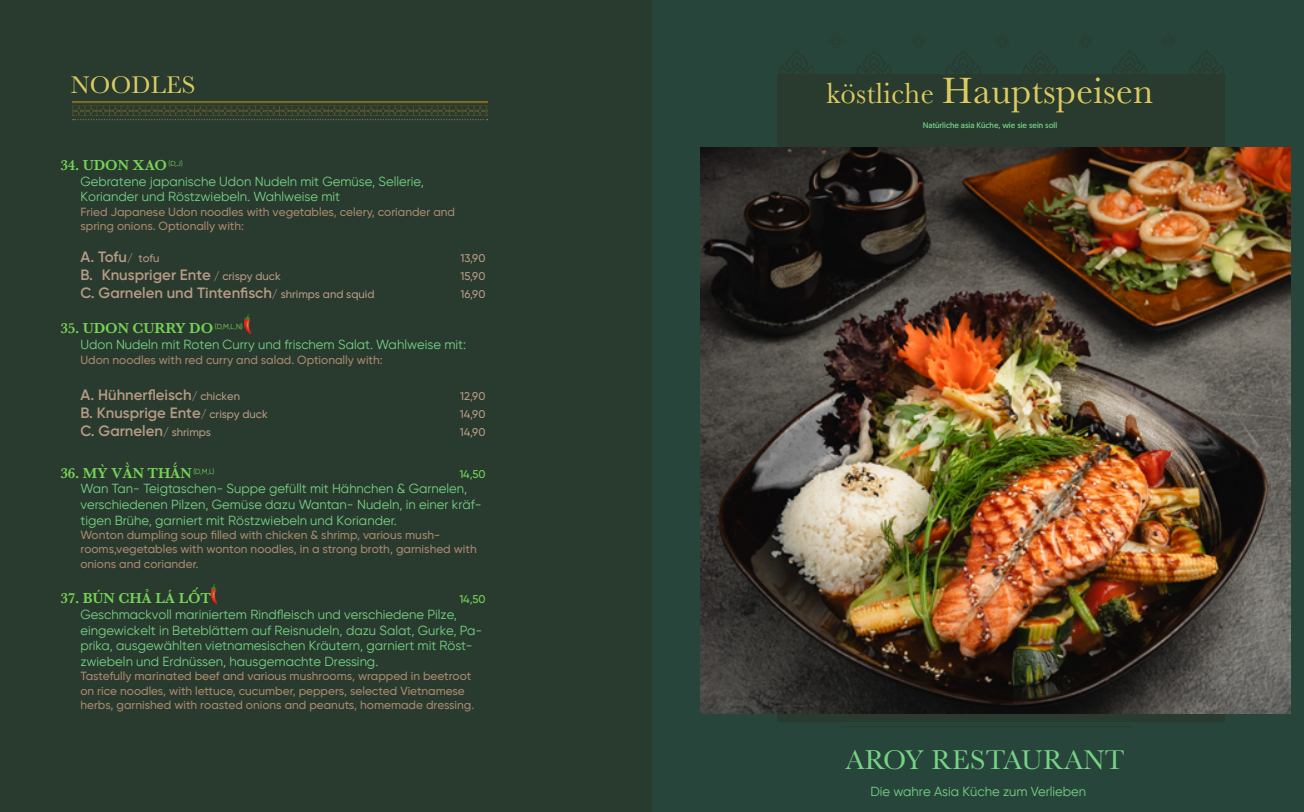
<style>
.page{position:relative;width:1304px;height:812px;background:#fff}
.page>*{position:absolute;margin:0;border:0;box-sizing:border-box;transform-origin:0 0}
.t1{font:38px "Baskerville";letter-spacing:.01em;color:#dccb60}
.t2{font:28.12px "Baskerville";letter-spacing:.01em;color:#76d485}
.t3{font:25px "Baskerville";letter-spacing:.01em;color:#dccb60}
.t4{font:600 15px "SVN Gilroy";color:#b79b84}
.t5{font:600 15px "Baskerville";letter-spacing:-.01em;color:#76d457}
.t6{font:13.12px/15.8px "SVN Gilroy";color:#76d485}
.t7{font:500 11.88px/14.2px "SVN Gilroy";color:#a9896f}
.t8{font:500 11.25px "SVN Gilroy";color:#b79b84}
.t9{font:500 11.25px "SVN Gilroy";letter-spacing:-.015em;color:#76d457}
.t10{font:8px "Geomanist";color:#76d485}
.s1{font-weight:500;font-size:11.25px}
.s2{font-size:30.38px}
</style>
<div class="page">
<div style="left:0;top:0;width:652px;height:811px;background:#293a2e"></div>
<div style="left:652px;top:0;width:652px;height:811px;background:#28453b"></div>
<svg style="left:73px;top:119px;width:415px;height:1px"></svg>
<img style="left:72px;top:101px;width:415px;height:15px">
<img style="left:244px;top:315px;width:6px;height:18px">
<img style="left:211px;top:584px;width:6px;height:19px">
<div style="left:778px;top:74px;width:447px;height:647px;background:#293a2e"></div>
<img style="left:701px;top:148px;width:589px;height:565px">
<hr style="left:841px;top:726px;width:291px;height:1px;background:#293a2e">
<svg style="left:780px;top:51px;width:34px;height:23px"></svg>
<svg style="left:857px;top:51px;width:34px;height:23px"></svg>
<svg style="left:946px;top:51px;width:34px;height:23px"></svg>
<svg style="left:1023px;top:51px;width:34px;height:23px"></svg>
<svg style="left:1113px;top:51px;width:34px;height:23px"></svg>
<svg style="left:1190px;top:51px;width:34px;height:23px"></svg>
<h3 class="t3" style="left:71px;top:69px;width:126px">NOODLES</h3>
<p class="t5" style="left:60px;top:154px;width:124px">34. UDON XAO <sup>(D,J)</sup></p>
<p class="t6" style="left:80px;top:172px;width:345px">Gebratene japanische Udon Nudeln mit Gemüse, Sellerie,<br>Koriander und Röstzwiebeln. Wahlweise mit</p>
<p class="t7" style="left:80px;top:203px;width:376px">Fried Japanese Udon noodles with vegetables, celery, coriander and spring onions. Optionally with:</p>
<p class="t4" style="left:80px;top:246px;width:80px">A. Tofu<span class="s1">/ tofu</span></p>
<p class="t8" style="left:460px;top:250px;width:26px">13,90</p>
<p class="t4" style="left:80px;top:264px;width:202px">B. Knuspriger Ente <span class="s1">/ crispy duck</span></p>
<p class="t8" style="left:460px;top:268px;width:27px">15,90</p>
<p class="t4" style="left:80px;top:282px;width:296px">C. Garnelen und Tintenfisch<span class="s1">/ shrimps and squid</span></p>
<p class="t8" style="left:460px;top:286px;width:27px">16,90</p>
<p class="t5" style="left:60px;top:318px;width:184px">35. UDON CURRY DO <sup>(D,M,L,N)</sup></p>
<p class="t6" style="left:80px;top:336px;width:387px">Udon Nudeln mit Roten Curry und frischem Salat. Wahlweise mit:</p>
<p class="t7" style="left:80px;top:351px;width:304px">Udon noodles with red curry and salad. Optionally with:</p>
<p class="t4" style="left:80px;top:383px;width:161px">A. Hühnerfleisch<span class="s1">/ chicken</span></p>
<p class="t8" style="left:460px;top:387px;width:27px">12,90</p>
<p class="t4" style="left:80px;top:401px;width:189px">B. Knusprige Ente<span class="s1">/ crispy duck</span></p>
<p class="t8" style="left:460px;top:405px;width:27px">14,90</p>
<p class="t4" style="left:80px;top:419px;width:132px">C. Garnelen<span class="s1">/ shrimps</span></p>
<p class="t8" style="left:460px;top:423px;width:27px">14,90</p>
<p class="t5" style="left:60px;top:462px;width:156px">36. MỲ VẰN THẮN <sup>(D,M,L)</sup></p>
<p class="t9" style="left:459px;top:465px;width:28px">14,50</p>
<p class="t6" style="left:80px;top:480px;width:403px">Wan Tan- Teigtaschen- Suppe gefüllt mit Hähnchen &amp; Garnelen, verschiedenen Pilzen, Gemüse dazu Wantan- Nudeln, in einer kräf&shy;tigen Brühe, garniert mit Röstzwiebeln und Koriander.</p>
<p class="t7" style="left:80px;top:527px;width:398px">Wonton dumpling soup filled with chicken &amp; shrimp, various mush&shy;rooms,vegetables with wonton noodles, in a strong broth, garnished with onions and coriander.</p>
<p class="t5" style="left:60px;top:587px;width:152px">37. BÚN CHẢ LÁ LỐT</p>
<p class="t9" style="left:459px;top:591px;width:28px">14,50</p>
<p class="t6" style="left:80px;top:605px;width:403px">Geschmackvoll mariniertem Rindfleisch und verschiedene Pilze, eingewickelt in Beteblättem auf Reisnudeln, dazu Salat, Gurke, Pa&shy;prika, ausgewählten vietnamesischen Kräutern, garniert mit Röst&shy;zwiebeln und Erdnüssen, hausgemachte Dressing.</p>
<p class="t7" style="left:80px;top:668px;width:395px">Tastefully marinated beef and various mushrooms, wrapped in beetroot on rice noodles, with lettuce, cucumber, peppers, selected Vietnamese herbs, garnished with roasted onions and peanuts, homemade dressing.</p>
<h1 class="t1" style="left:826px;top:67px;width:328px"><span class="s2">köstliche</span> Hauptspeisen</h1>
<p class="t10" style="left:923px;top:120px;width:136px">Natürliche asia Küche, wie sie sein soll</p>
<h2 class="t2" style="left:846px;top:742px;width:280px">AROY RESTAURANT</h2>
<p class="t6" style="left:870px;top:782px;width:217px">Die wahre Asia Küche zum Verlieben</p>
</div>
